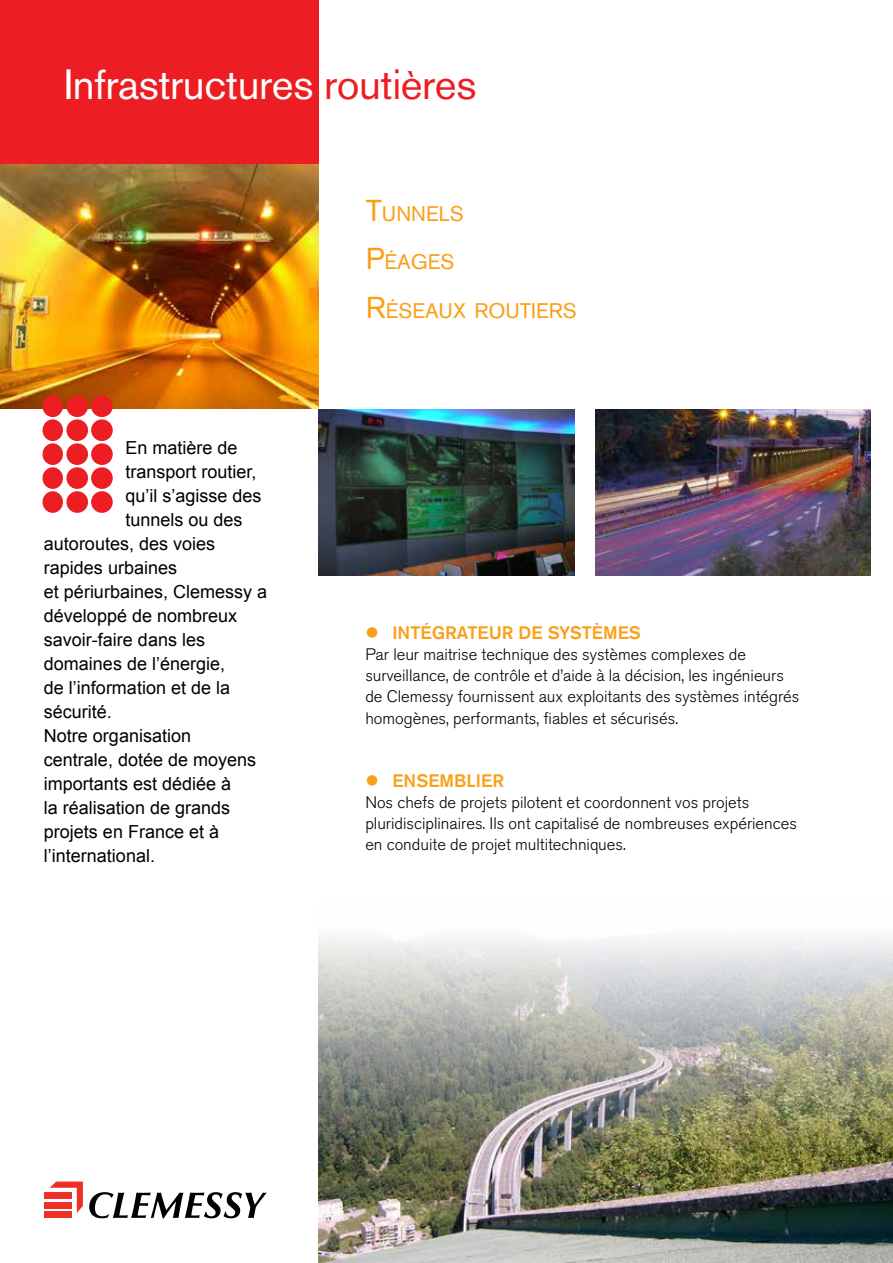
<style>
.page{position:relative;width:893px;height:1263px;background:#fff}
.page>*{position:absolute;margin:0;border:0;box-sizing:border-box;transform-origin:0 0}
.t1{font:42px "Akzidenz Grotesk BQ";letter-spacing:-.01em;color:#fff}
.t2{font:21px "Akzidenz Grotesk BQ";color:#f9a01b}
.t3{font:18px "Arial";color:#000}
.t4{font:500 18px "Akzidenz Grotesk BQ";color:#f9a01b}
.t5{font:300 16.5px/21px "Akzidenz Grotesk BQ";color:#000}
.s1{color:#ed1d24}
.s2{font-size:30px}
</style>
<div class="page">
<div style="left:0;top:0;width:319px;height:164px;background:#ed1d24"></div>
<img style="left:0;top:164px;width:319px;height:245px">
<div style="left:91px;top:395px;width:22px;height:22px;background:#ed1d24;border-radius:50%"></div>
<div style="left:66px;top:395px;width:22px;height:22px;background:#ed1d24;border-radius:50%"></div>
<div style="left:43px;top:395px;width:20px;height:22px;background:#ed1d24;border-radius:50%"></div>
<div style="left:91px;top:419px;width:22px;height:22px;background:#ed1d24;border-radius:50%"></div>
<div style="left:66px;top:419px;width:22px;height:22px;background:#ed1d24;border-radius:50%"></div>
<div style="left:43px;top:419px;width:20px;height:22px;background:#ed1d24;border-radius:50%"></div>
<div style="left:91px;top:443px;width:22px;height:22px;background:#ed1d24;border-radius:50%"></div>
<div style="left:66px;top:443px;width:22px;height:22px;background:#ed1d24;border-radius:50%"></div>
<div style="left:43px;top:443px;width:20px;height:22px;background:#ed1d24;border-radius:50%"></div>
<div style="left:91px;top:467px;width:22px;height:22px;background:#ed1d24;border-radius:50%"></div>
<div style="left:66px;top:467px;width:22px;height:22px;background:#ed1d24;border-radius:50%"></div>
<div style="left:43px;top:467px;width:20px;height:22px;background:#ed1d24;border-radius:50%"></div>
<div style="left:91px;top:491px;width:22px;height:22px;background:#ed1d24;border-radius:50%"></div>
<div style="left:66px;top:491px;width:22px;height:22px;background:#ed1d24;border-radius:50%"></div>
<div style="left:43px;top:491px;width:20px;height:22px;background:#ed1d24;border-radius:50%"></div>
<img style="left:319px;top:409px;width:255px;height:166px">
<img style="left:595px;top:409px;width:275px;height:166px">
<div style="left:45px;top:1193px;width:27px;height:6px;background:#ee3124"></div>
<div style="left:45px;top:1202px;width:27px;height:6px;background:#ee3124"></div>
<div style="left:45px;top:1212px;width:27px;height:6px;background:#ee3124"></div>
<svg style="left:50px;top:1181px;width:33px;height:32px"></svg>
<svg style="left:89px;top:1192px;width:178px;height:26px"></svg>
<img style="left:319px;top:936px;width:574px;height:327px">
<h1 class="t1" style="left:64px;top:60px;width:414px">Infrastructures <span class="s1">routières</span></h1>
<p class="t3" style="left:125px;top:436px;width:114px">En matière de</p>
<p class="t3" style="left:125px;top:460px;width:133px">transport routier,</p>
<p class="t3" style="left:125px;top:484px;width:138px">qu’il s’agisse des</p>
<p class="t3" style="left:125px;top:508px;width:119px">tunnels ou des</p>
<p class="t3" style="left:44px;top:532px;width:173px">autoroutes, des voies</p>
<p class="t3" style="left:44px;top:556px;width:135px">rapides urbaines</p>
<p class="t3" style="left:44px;top:580px;width:225px">et périurbaines, Clemessy a</p>
<p class="t3" style="left:44px;top:604px;width:195px">développé de nombreux</p>
<p class="t3" style="left:44px;top:628px;width:163px">savoir-faire dans les</p>
<p class="t3" style="left:44px;top:652px;width:183px">domaines de l’énergie,</p>
<p class="t3" style="left:44px;top:676px;width:188px">de l’information et de la</p>
<p class="t3" style="left:44px;top:700px;width:70px">sécurité.</p>
<p class="t3" style="left:44px;top:724px;width:149px">Notre organisation</p>
<p class="t3" style="left:44px;top:748px;width:214px">centrale, dotée de moyens</p>
<p class="t3" style="left:44px;top:772px;width:189px">importants est dédiée à</p>
<p class="t3" style="left:44px;top:796px;width:188px">la réalisation de grands</p>
<p class="t3" style="left:44px;top:820px;width:177px">projets en France et à</p>
<p class="t3" style="left:44px;top:844px;width:113px">l’international.</p>
<p class="t2" style="left:366px;top:202px;width:100px"><span class="s2">T</span>UNNELS</p>
<p class="t2" style="left:366px;top:250px;width:90px"><span class="s2">P</span>ÉAGES</p>
<p class="t2" style="left:366px;top:298px;width:213px"><span class="s2">R</span>ÉSEAUX ROUTIERS</p>
<p class="t4" style="left:392px;top:622px;width:250px">INTÉGRATEUR DE SYSTÈMES</p>
<p class="t5" style="left:365px;top:645px;width:436px">Par leur maitrise technique des systèmes complexes de surveillance, de contrôle et d’aide à la décision, les ingénieurs de Clemessy fournissent aux exploitants des systèmes intégrés homogènes, performants, fiables et sécurisés.</p>
<p class="t4" style="left:392px;top:770px;width:113px">ENSEMBLI ER</p>
<p class="t5" style="left:365px;top:792px;width:433px">Nos chefs de projets pilotent et coordonnent vos projets pluridisciplinaires. Ils ont capitalisé de nombreuses expériences en conduite de projet multitechniques.</p>
</div>
